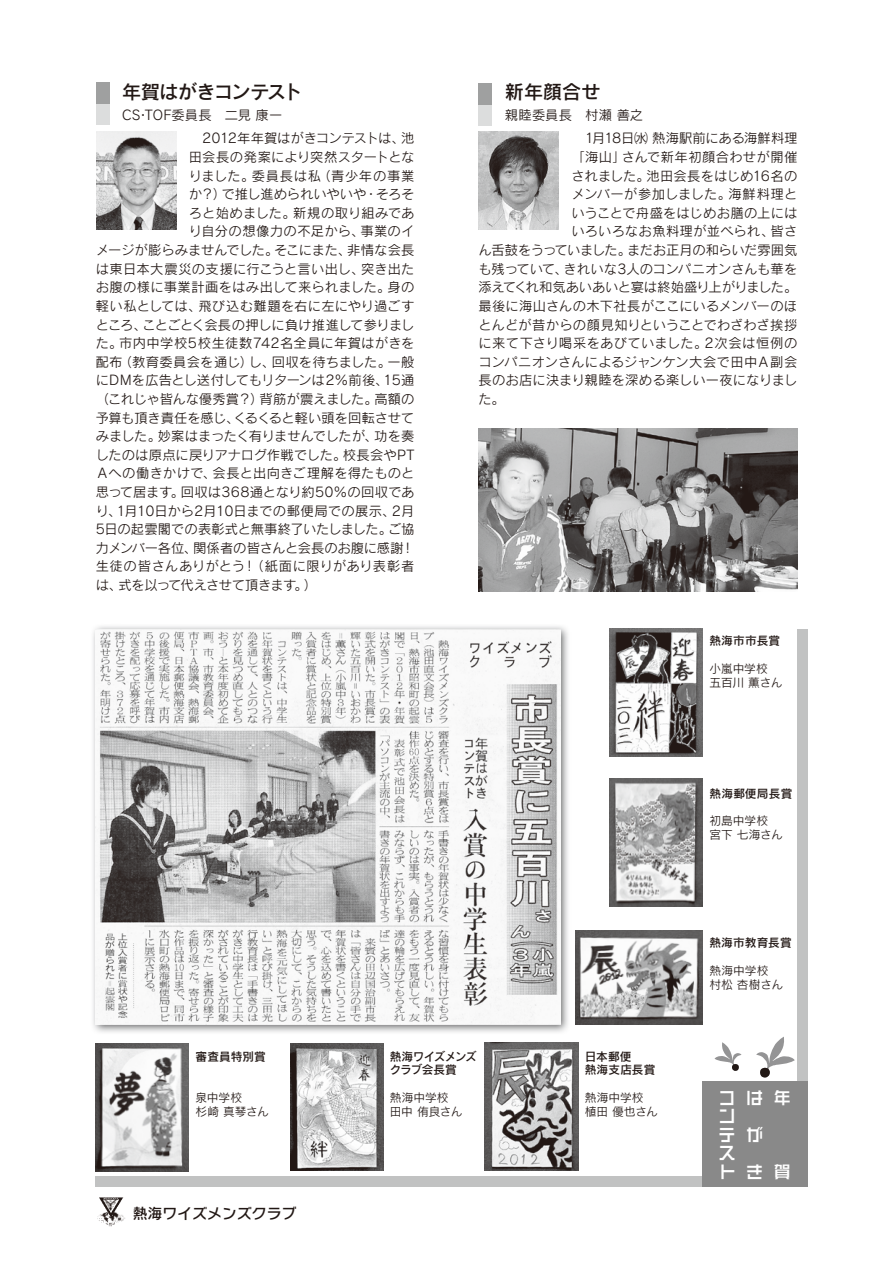
<style>
.page{position:relative;width:893px;height:1263px;background:#fff}
.page>*{position:absolute;margin:0;border:0;box-sizing:border-box;transform-origin:0 0}
.t1{font:19.2px "Rodin Pro DB";letter-spacing:-.03em;color:#221815}
.t2{font:700 16.95px/18.5px "Line G Std";color:#fff;text-align:justify}
.t3{font:14.85px "Rodin NTLG Pro DB";color:#221815}
.t4{font:13.35px "Rodin Pro M";color:#221815}
.t5{font:13.35px "Rodin Pro M";letter-spacing:.03em;color:#221815}
.t6{font:13.35px "Rodin Pro M";letter-spacing:.02em;color:#221815}
.t7{font:13.35px "Rodin Pro M";letter-spacing:-.03em;color:#221815}
.t8{font:13.35px "Rodin Pro M";letter-spacing:-.025em;color:#221815}
.t9{font:13.35px "Rodin Pro M";letter-spacing:-.04em;color:#221815}
.t10{font:13.35px "Rodin Pro M";letter-spacing:-.02em;color:#221815}
.t11{font:13.35px "Rodin Pro M";letter-spacing:-.035em;color:#221815}
.t12{font:13.35px "Rodin Pro M";letter-spacing:.055em;color:#221815}
.t13{font:11.7px/13.8px "Rodin Pro M";letter-spacing:-.005em;color:#221815}
.t14{font:11.7px/13.8px "Rodin Pro DB";letter-spacing:.01em;color:#221815}
.t15{font:11.7px/13.8px "Rodin Pro DB";letter-spacing:-.025em;color:#221815}
</style>
<div class="page">
<div style="left:797px;top:629px;width:11px;height:545px;background:#c1c2c2"></div>
<div style="left:96px;top:1176px;width:611px;height:11px;background:#c1c2c2"></div>
<div style="left:478px;top:105px;width:14px;height:21px;background:#dcdddd"></div>
<div style="left:478px;top:83px;width:14px;height:22px;background:#9fa0a0"></div>
<div style="left:96px;top:103px;width:14px;height:22px;background:#dcdddd"></div>
<div style="left:96px;top:82px;width:14px;height:21px;background:#9fa0a0"></div>
<img style="left:97px;top:1197px;width:28px;height:29px">
<img style="left:99px;top:1197px;width:24px;height:20px">
<img style="left:479px;top:132px;width:80px;height:98px">
<img style="left:96px;top:132px;width:80px;height:98px">
<img style="left:478px;top:429px;width:319px;height:163px">
<img style="left:93px;top:626px;width:475px;height:406px">
<img style="left:96px;top:629px;width:465px;height:395px">
<img style="left:609px;top:629px;width:94px;height:127px">
<img style="left:575px;top:931px;width:128px;height:93px">
<img style="left:290px;top:1043px;width:93px;height:128px">
<img style="left:609px;top:779px;width:94px;height:127px">
<img style="left:484px;top:1042px;width:94px;height:128px">
<img style="left:95px;top:1043px;width:94px;height:128px">
<div style="left:702px;top:1082px;width:105px;height:105px;background:#898989"></div>
<svg style="left:756px;top:1037px;width:39px;height:40px"></svg>
<svg style="left:715px;top:1042px;width:26px;height:29px"></svg>
<h1 class="t1" style="left:122px;top:79px;width:182px">年賀はがきコンテスト</h1>
<p class="t4" style="left:122px;top:106px;width:162px">CS･TOF委員長　二見 康一</p>
<p class="t4" style="left:189px;top:130px;width:227px">　2012年年賀はがきコンテストは、池</p>
<p class="t4" style="left:189px;top:148px;width:227px">田会長の発案により突然スタートとな</p>
<p class="t12" style="left:189px;top:167px;width:227px">りました。委員長は私（青少年の事業</p>
<p class="t4" style="left:189px;top:186px;width:227px">か？）で推し進められいやいや・そろそ</p>
<p class="t4" style="left:189px;top:204px;width:227px">ろと始めました。新規の取り組みであ</p>
<p class="t5" style="left:189px;top:223px;width:227px">り自分の想像力の不足から、事業のイ</p>
<p class="t4" style="left:96px;top:241px;width:320px">メージが膨らみませんでした。そこにまた、非情な会長</p>
<p class="t4" style="left:96px;top:260px;width:320px">は東日本大震災の支援に行こうと言い出し、突き出た</p>
<p class="t4" style="left:96px;top:279px;width:320px">お腹の様に事業計画をはみ出して来られました。身の</p>
<p class="t4" style="left:96px;top:297px;width:320px">軽い私としては、飛び込む難題を右に左にやり過ごす</p>
<p class="t9" style="left:96px;top:316px;width:320px">ところ、ことごとく会長の押しに負け推進して参りまし</p>
<p class="t6" style="left:96px;top:334px;width:320px">た。市内中学校5校生徒数742名全員に年賀はがきを</p>
<p class="t6" style="left:96px;top:353px;width:320px">配布（教育委員会を通じ）し、回収を待ちました。一般</p>
<p class="t4" style="left:96px;top:372px;width:320px">にDMを広告とし送付してもリターンは2％前後、15通</p>
<p class="t4" style="left:96px;top:390px;width:320px">（これじゃ皆んな優秀賞？）背筋が震えました。高額の</p>
<p class="t4" style="left:96px;top:409px;width:320px">予算も頂き責任を感じ、くるくると軽い頭を回転させて</p>
<p class="t7" style="left:96px;top:427px;width:320px">みました。妙案はまったく有りませんでしたが、功を奏</p>
<p class="t4" style="left:96px;top:446px;width:320px">したのは原点に戻りアナログ作戦でした。校長会やPT</p>
<p class="t4" style="left:96px;top:465px;width:320px">Ａへの働きかけで、会長と出向きご理解を得たものと</p>
<p class="t4" style="left:96px;top:483px;width:320px">思って居ます。回収は368通となり約50％の回収であ</p>
<p class="t4" style="left:96px;top:502px;width:320px">り、1月10日から2月10日までの郵便局での展示、2月</p>
<p class="t4" style="left:96px;top:520px;width:320px">5日の起雲閣での表彰式と無事終了いたしました。ご協</p>
<p class="t4" style="left:96px;top:539px;width:320px">力メンバー各位、関係者の皆さんと会長のお腹に感謝！</p>
<p class="t5" style="left:96px;top:558px;width:320px">生徒の皆さんありがとう！（紙面に限りがあり表彰者</p>
<p class="t11" style="left:96px;top:576px;width:223px">は、式を以って代えさせて頂きます。）</p>
<h1 class="t1" style="left:505px;top:79px;width:97px">新年顔合せ</h1>
<p class="t4" style="left:505px;top:106px;width:140px">親睦委員長　村瀬 善之</p>
<p class="t10" style="left:571px;top:130px;width:227px">　1月18日㈬ 熱海駅前にある海鮮料理</p>
<p class="t5" style="left:571px;top:148px;width:227px">「海山」さんで新年初顔合わせが開催</p>
<p class="t4" style="left:571px;top:167px;width:227px">されました。池田会長をはじめ16名の</p>
<p class="t4" style="left:571px;top:186px;width:227px">メンバーが参加しました。海鮮料理と</p>
<p class="t4" style="left:571px;top:204px;width:227px">いうことで舟盛をはじめお膳の上には</p>
<p class="t4" style="left:571px;top:223px;width:227px">いろいろなお魚料理が並べられ、皆さ</p>
<p class="t7" style="left:478px;top:241px;width:320px">ん舌鼓をうっていました。まだお正月の和らいだ雰囲気</p>
<p class="t4" style="left:478px;top:260px;width:320px">も残っていて、きれいな3人のコンパニオンさんも華を</p>
<p class="t8" style="left:478px;top:279px;width:320px">添えてくれ和気あいあいと宴は終始盛り上がりました。</p>
<p class="t4" style="left:478px;top:297px;width:320px">最後に海山さんの木下社長がここにいるメンバーのほ</p>
<p class="t4" style="left:478px;top:316px;width:320px">とんどが昔からの顔見知りということでわざわざ挨拶</p>
<p class="t5" style="left:478px;top:334px;width:320px">に来て下さり喝采をあびていました。2次会は恒例の</p>
<p class="t6" style="left:478px;top:353px;width:320px">コンパニオンさんによるジャンケン大会で田中Ａ副会</p>
<p class="t4" style="left:478px;top:372px;width:320px">長のお店に決まり親睦を深める楽しい一夜になりまし</p>
<p class="t4" style="left:478px;top:390px;width:28px">た。</p>
<p class="t14" style="left:709px;top:633px;width:72px">熱海市市長賞</p>
<p class="t13" style="left:709px;top:661px;width:74px">小嵐中学校五百川 薫さん</p>
<p class="t14" style="left:709px;top:786px;width:84px">熱海郵便局長賞</p>
<p class="t13" style="left:709px;top:813px;width:75px">初島中学校<br>宮下 七海さん</p>
<p class="t14" style="left:709px;top:935px;width:84px">熱海市教育長賞</p>
<p class="t13" style="left:709px;top:963px;width:75px">熱海中学校<br>村松 杏樹さん</p>
<p class="t15" style="left:390px;top:1049px;width:88px">熱海ワイズメンズクラブ会長賞</p>
<p class="t13" style="left:390px;top:1090px;width:74px">熱海中学校田中 侑良さん</p>
<p class="t14" style="left:585px;top:1049px;width:72px">日本郵便<br>熱海支店長賞</p>
<p class="t13" style="left:585px;top:1090px;width:75px">熱海中学校植田 優也さん</p>
<p class="t14" style="left:196px;top:1049px;width:72px">審査員特別賞</p>
<p class="t13" style="left:196px;top:1090px;width:75px">泉中学校<br>杉崎 真琴さん</p>
<p class="t2" style="left:718px;top:1087px;width:18px">コンテスト</p>
<p class="t2" style="left:746px;top:1078px;width:18px;line-height:36.8px">はがき</p>
<p class="t2" style="left:774px;top:1087px;width:18px">年</p>
<p class="t2" style="left:774px;top:1161px;width:17px">賀</p>
<p class="t3" style="left:133px;top:1203px;width:165px">熱海ワイズメンズクラブ</p>
</div>
